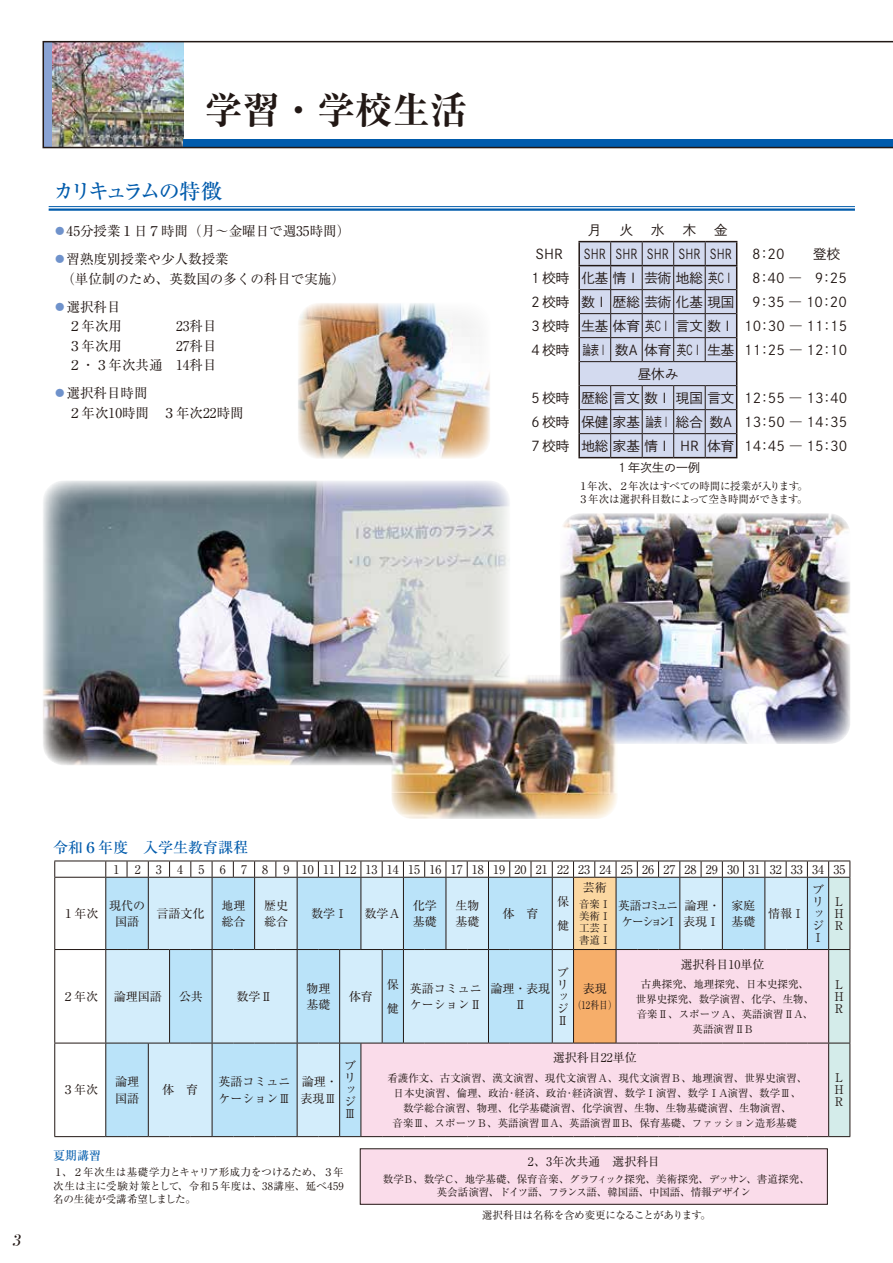
<style>
.page{position:relative;width:893px;height:1263px;background:#fff}
.page>*{position:absolute;margin:0;border:0;box-sizing:border-box;transform-origin:0 0}
.t1{font:700 expanded 37.5px "Ryumin Pr 6 N";color:#221815}
.t2{font:500 21px "Ryumin Pr 6 N";letter-spacing:-.15em;color:#005bac}
.t3{font:italic 16.5px "Bodoni Svty Two ITCTT";color:#221815}
.t4{font:500 15px "Ryumin Pr 6 N";color:#005bac}
.t5{font:13.5px "Shuei Go Gin Std L";color:#221815}
.t6{font:13.5px/19.5px "Ryumin Pr 6 N";color:#221815}
.t7{font:13.5px "Shuei Go Gin Std L";color:#221815;scale:.8 1}
.t8{font:12px/12px "Ryumin Pr 6 N";color:#221815}
.t9{font:12px/16.5px "Ryumin Pr 6 N";letter-spacing:-.215em;color:#221815}
.t10{font:12px "Shuei Go Gin Std L";color:#221815}
.t11{font:500 12px "Ryumin Pr 6 N";color:#005bac}
.t12{font:10.5px/15px "Ryumin Pr 6 N";color:#221815;text-align:justify}
.t13{font:10.5px/13.5px "Ryumin Pr 6 N";letter-spacing:-.02em;color:#221815;text-align:center}
.t14{font:10.5px/13.5px "Ryumin Pr 6 N";letter-spacing:-.035em;color:#221815}
.t15{font:10.5px "Ryumin Pr 6 N";color:#221815;scale:.84 1}
.s1{font-weight:700;color:#6f92cb}
</style>
<div class="page">
<img style="left:560px;top:513px;width:290px;height:231px">
<hr style="left:49px;top:206px;width:806px;height:1px;background:#005bac">
<hr style="left:49px;top:208px;width:806px;height:3px;background:#005bac">
<hr style="left:578px;top:241px;width:33px;height:1px;background:#221815">
<hr style="left:578px;top:242px;width:2px;height:23px;background:#221815">
<hr style="left:611px;top:241px;width:31px;height:1px;background:#221815">
<hr style="left:642px;top:241px;width:32px;height:1px;background:#221815">
<hr style="left:674px;top:241px;width:31px;height:1px;background:#221815">
<hr style="left:705px;top:241px;width:32px;height:1px;background:#221815">
<hr style="left:578px;top:265px;width:33px;height:1px;background:#221815">
<hr style="left:578px;top:266px;width:2px;height:24px;background:#221815">
<hr style="left:578px;top:290px;width:2px;height:24px;background:#221815">
<hr style="left:578px;top:314px;width:2px;height:24px;background:#221815">
<hr style="left:578px;top:338px;width:2px;height:24px;background:#221815">
<hr style="left:578px;top:362px;width:2px;height:24px;background:#221815">
<hr style="left:578px;top:386px;width:2px;height:24px;background:#221815">
<hr style="left:578px;top:410px;width:2px;height:24px;background:#221815">
<hr style="left:578px;top:434px;width:2px;height:23px;background:#221815">
<hr style="left:578px;top:457px;width:33px;height:1px;background:#221815">
<svg style="left:579px;top:242px;width:158px;height:216px;background:#c5cbde"></svg>
<div style="left:360px;top:1149px;width:467px;height:55px;background:#fadcea"></div>
<div style="left:360px;top:1148px;width:468px;height:57px;border:1px solid #221815"></div>
<img style="left:298px;top:303px;width:192px;height:156px">
<img style="left:43px;top:481px;width:467px;height:284px">
<img style="left:391px;top:675px;width:227px;height:144px">
<hr style="left:54px;top:877px;width:52px;height:1px;background:#221815">
<hr style="left:54px;top:949px;width:52px;height:1px;background:#221815">
<hr style="left:54px;top:1043px;width:52px;height:1px;background:#221815">
<hr style="left:54px;top:860px;width:52px;height:1px;background:#221815">
<svg style="left:54px;top:861px;width:1px;height:16px"></svg>
<hr style="left:54px;top:877px;width:1px;height:72px;background:#221815">
<hr style="left:54px;top:950px;width:1px;height:93px;background:#221815">
<hr style="left:54px;top:1043px;width:1px;height:93px;background:#221815">
<hr style="left:54px;top:1136px;width:52px;height:1px;background:#221815">
<svg style="left:105px;top:860px;width:745px;height:277px;background:#d5dde9"></svg>
<svg style="left:43px;top:41px;width:850px;height:107px"></svg>
<h1 class="t1" style="left:205px;top:81px;width:264px">学習・学校生活</h1>
<h2 class="t2" style="left:53px;top:175px;width:170px">カリキュラムの特徴</h2>
<p class="t6" style="left:53px;top:216px;width:299px;line-height:28px"><span class="s1">⿟</span>45分授業１日７時間（月～金曜日で週35時間）<span class="s1">⿟</span>習熟度別授業や少人数授業</p>
<p class="t6" style="left:53px;top:264px;width:293px;line-height:28px;text-indent:8px">（単位制のため、英数国の多くの科目で実施）<span class="s1">⿟</span>選択科目</p>
<p class="t6" style="left:68px;top:316px;width:150px;text-align:justify">２年次用　　　　23科目３年次用　　　　27科目２・３年次共通　14科目</p>
<p class="t6" style="left:68px;top:383px;width:177px;text-indent:-15px"><span class="s1">⿟</span>選択科目時間<br>２年次10時間　３年次22時間</p>
<p class="t5" style="left:588px;top:221px;width:15px">月</p>
<p class="t5" style="left:620px;top:221px;width:15px">火</p>
<p class="t5" style="left:651px;top:221px;width:15px">水</p>
<p class="t5" style="left:683px;top:221px;width:15px">木</p>
<p class="t5" style="left:714px;top:221px;width:15px">金</p>
<p class="t5" style="left:535px;top:245px;width:29px">SHR</p>
<p class="t7" style="left:584px;top:245px;width:187px">SHR SHR SHR SHR SHR</p>
<p class="t5" style="left:752px;top:245px;width:90px">8：20 　 登校</p>
<p class="t5" style="left:529px;top:269px;width:206px">１校時 化基情Ⅰ 芸術地総英CⅠ</p>
<p class="t5" style="left:752px;top:269px;width:96px">8：40 ― 9：25</p>
<p class="t5" style="left:529px;top:293px;width:207px">２校時 数Ⅰ 歴総芸術化基現国</p>
<p class="t5" style="left:752px;top:293px;width:96px">9：35 ― 1 0：20</p>
<p class="t5" style="left:529px;top:317px;width:320px">３校時 生基体育英CⅠ 言文数Ⅰ 10：30 ― 11：15</p>
<p class="t5" style="left:529px;top:341px;width:320px">４校時 論表Ⅰ 数A 体育英CⅠ 生基 11：25 ― 12：10</p>
<p class="t5" style="left:638px;top:365px;width:42px">昼休み</p>
<p class="t5" style="left:529px;top:389px;width:320px">５校時 歴総言文数Ⅰ 現国言文 12：55 ― 13：40</p>
<p class="t5" style="left:529px;top:413px;width:320px">６校時 保健家基論表Ⅰ 総合数A 13：50 ― 14：35</p>
<p class="t5" style="left:529px;top:437px;width:320px">７校時 地総家基情Ⅰ HR 体育 14：45 ― 15：30</p>
<p class="t10" style="left:616px;top:459px;width:85px">１年次生の一例</p>
<p class="t14" style="left:578px;top:478px;width:231px">１年次、２年次はすべての時間に授業が入ります。<br>３年次は選択科目数によって空き時間ができます。</p>
<h3 class="t3" style="left:12px;top:1227px;width:14px">3</h3>
<h3 class="t4" style="left:53px;top:836px;width:197px">令和６年度　入学生教育課程</h3>
<p class="t8" style="left:113px;top:862px;width:7px">1</p>
<p class="t8" style="left:135px;top:862px;width:7px">2</p>
<p class="t8" style="left:156px;top:862px;width:7px">3</p>
<p class="t8" style="left:177px;top:862px;width:7px">4</p>
<p class="t8" style="left:198px;top:862px;width:7px">5</p>
<p class="t8" style="left:220px;top:862px;width:7px">6</p>
<p class="t8" style="left:241px;top:862px;width:7px">7</p>
<p class="t8" style="left:262px;top:862px;width:7px">8</p>
<p class="t8" style="left:284px;top:862px;width:563px">9 10 11 12 13 14 15 16 17 18 19 20 21 22 23 24 25 26 27 28 29 30 31 32 33 34 35</p>
<p class="t8" style="left:62px;top:907px;width:37px">１年次</p>
<p class="t8" style="left:109px;top:896px;width:37px;line-height:16.5px;text-align:center">現代の国語</p>
<p class="t8" style="left:156px;top:907px;width:49px">言語文化</p>
<p class="t8" style="left:221px;top:896px;width:25px;line-height:16.5px">地理総合</p>
<p class="t8" style="left:264px;top:896px;width:25px;line-height:16.5px">歴史総合</p>
<p class="t8" style="left:311px;top:907px;width:37px">数学Ⅰ</p>
<p class="t8" style="left:364px;top:907px;width:37px">数学Ａ</p>
<p class="t8" style="left:413px;top:896px;width:25px;line-height:16.5px">化学基礎</p>
<p class="t8" style="left:455px;top:896px;width:25px;line-height:16.5px">生物基礎</p>
<p class="t8" style="left:502px;top:907px;width:37px">体　育</p>
<p class="t8" style="left:557px;top:889px;width:13px;line-height:24px">保健</p>
<p class="t8" style="left:62px;top:990px;width:37px">２年次</p>
<p class="t8" style="left:114px;top:990px;width:49px">論理国語</p>
<p class="t8" style="left:179px;top:990px;width:25px">公共</p>
<p class="t8" style="left:237px;top:990px;width:37px">数学Ⅱ</p>
<p class="t8" style="left:306px;top:979px;width:25px;line-height:16.5px">物理基礎</p>
<p class="t8" style="left:349px;top:990px;width:25px">体育</p>
<p class="t8" style="left:387px;top:972px;width:13px;line-height:24px">保健</p>
<p class="t8" style="left:410px;top:979px;width:73px;line-height:16.5px">英語コミュニケーションⅡ</p>
<p class="t8" style="left:491px;top:979px;width:61px;line-height:16.5px;text-align:center">論理・表現<br>Ⅱ</p>
<p class="t8" style="left:557px;top:966px;width:13px">ブリッジ<br>Ⅱ</p>
<p class="t8" style="left:583px;top:881px;width:25px">芸術</p>
<p class="t12" style="left:579px;top:897px;width:33px;line-height:12px">音楽Ⅰ美術Ⅰ工芸Ⅰ書道Ⅰ</p>
<p class="t9" style="left:618px;top:896px;width:62px">英語コミュニケーションⅠ</p>
<p class="t8" style="left:683px;top:896px;width:39px;line-height:16.5px">論理・表現Ⅰ</p>
<p class="t8" style="left:732px;top:896px;width:25px;line-height:16.5px">家庭基礎</p>
<p class="t8" style="left:768px;top:907px;width:37px">情報Ⅰ</p>
<p class="t8" style="left:812px;top:883px;width:13px">ブリッジ<br>Ⅰ</p>
<p class="t8" style="left:833px;top:895px;width:12px;text-align:justify">ＬＨＲ</p>
<p class="t8" style="left:583px;top:982px;width:25px">表現</p>
<p class="t15" style="left:573px;top:996px;width:54px">（12科目）</p>
<p class="t8" style="left:680px;top:957px;width:85px">選択科目10単位</p>
<p class="t12" style="left:636px;top:976px;width:180px;text-align:center">古典探究、地理探究、日本史探究、世界史探究、数学演習、化学、生物、音楽Ⅱ、スポーツＡ、英語演習ⅡA、英語演習ⅡB</p>
<p class="t8" style="left:833px;top:977px;width:12px;text-align:justify">ＬＨＲ</p>
<p class="t8" style="left:62px;top:1083px;width:37px">３年次</p>
<p class="t8" style="left:115px;top:1073px;width:25px;line-height:16.5px">論理国語</p>
<p class="t8" style="left:162px;top:1083px;width:37px">体　育</p>
<p class="t8" style="left:219px;top:1073px;width:73px;line-height:16.5px">英語コミュニケーションⅢ</p>
<p class="t8" style="left:300px;top:1073px;width:39px;line-height:16.5px">論理・表現Ⅲ</p>
<p class="t8" style="left:344px;top:1059px;width:13px">ブリッジ<br>Ⅲ</p>
<p class="t11" style="left:53px;top:1146px;width:50px">夏期講習</p>
<p class="t12" style="left:53px;top:1165px;width:292px;line-height:13.5px">１、２年次生は基礎学力とキャリア形成力をつけるため、３年次生は主に受験対策として、令和５年度は、38講座、延べ459名の生徒が受講希望しました。</p>
<p class="t8" style="left:553px;top:1051px;width:85px">選択科目22単位</p>
<p class="t12" style="left:387px;top:1070px;width:421px;text-align:center">看護作文、古文演習、漢文演習、現代文演習Ａ、現代文演習Ｂ、地理演習、世界史演習、日本史演習、倫理、政治･経済、政治･経済演習、数学Ⅰ演習、数学ⅠA演習、数学Ⅲ、数学総合演習、物理、化学基礎演習、化学演習、生物、生物基礎演習、生物演習、<br>音楽Ⅲ、スポーツＢ、英語演習ⅢA、英語演習ⅢB、保育基礎、ファッション造形基礎</p>
<p class="t8" style="left:833px;top:1071px;width:12px;text-align:justify">ＬＨＲ</p>
<p class="t8" style="left:528px;top:1155px;width:133px">2、3年次共通　選択科目</p>
<p class="t13" style="left:383px;top:1171px;width:428px">数学Ｂ、数学Ｃ、地学基礎、保育音楽、グラフィック探究、美術探究、デッサン、書道探究、英会話演習、ドイツ語、フランス語、韓国語、中国語、情報デザイン</p>
<p class="t14" style="left:482px;top:1208px;width:231px">選択科目は名称を含め変更になることがあります。</p>
</div>
